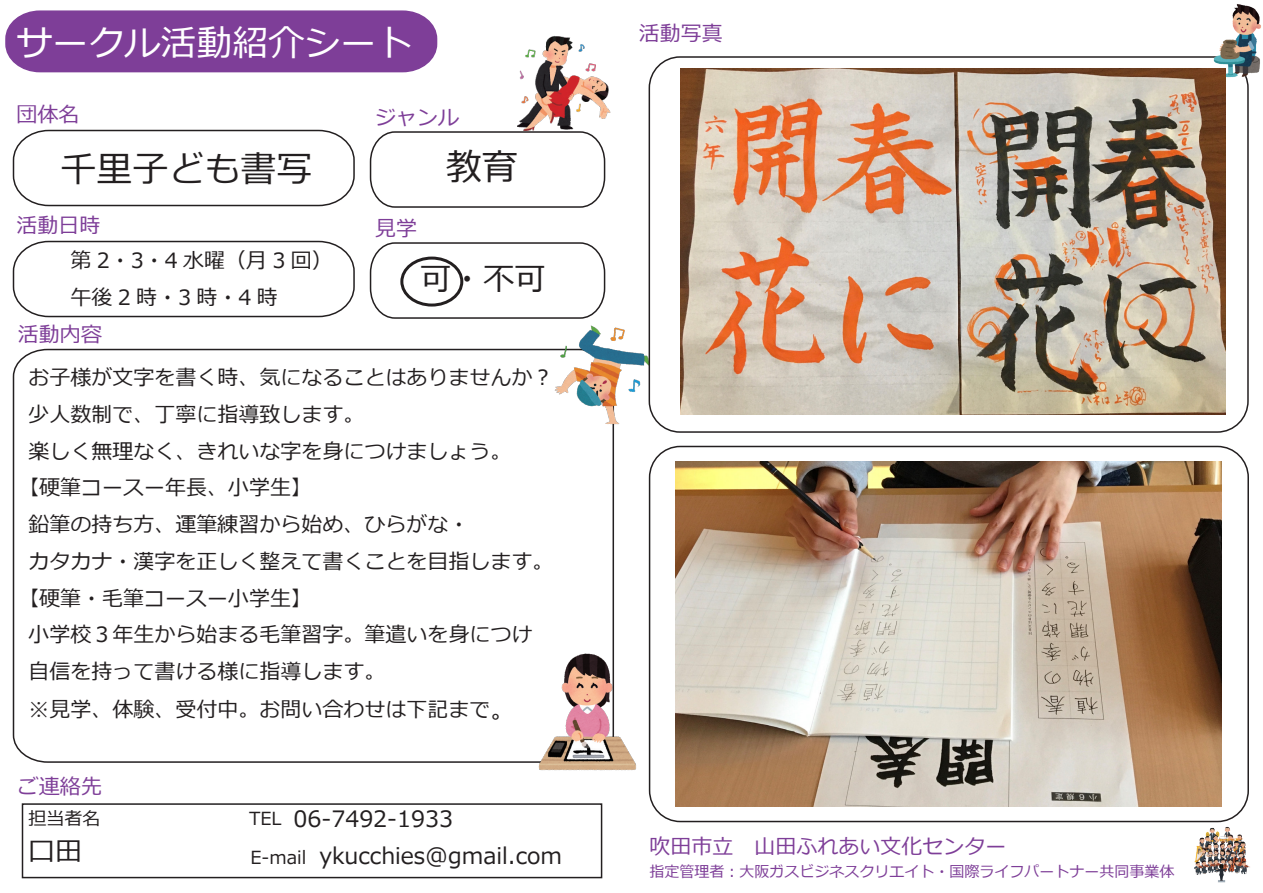
<style>
.page{position:relative;width:1263px;height:893px;background:#fff}
.page>*{position:absolute;margin:0;border:0;box-sizing:border-box;transform-origin:0 0}
.t1{font:36px "Meiryo";color:#fff}
.t2{font:36px "Meiryo";color:#231f20}
.t3{font:31.5px "Meiryo";color:#231f20}
.t4{font:27px "Meiryo";color:#231f20}
.t5{font:22.5px/36.8px "Meiryo";color:#231f20}
.t6{font:21px/36.8px "Meiryo";color:#231f20}
.t7{font:21px "Meiryo";color:#7e3e98}
.t8{font:18px/39px "Meiryo";color:#231f20}
.t9{font:15px "Meiryo";color:#7e3e98}
.s1{font-size:24px}
</style>
<div class="page">
<div style="left:5px;top:10px;width:433px;height:63px;background:#7e3e98"></div>
<svg style="left:12px;top:129px;width:343px;height:78px"></svg>
<svg style="left:12px;top:348px;width:603px;height:415px"></svg>
<img style="left:517px;top:36px;width:94px;height:95px">
<img style="left:528px;top:645px;width:108px;height:126px">
<img style="left:555px;top:324px;width:95px;height:103px">
<div style="left:22px;top:803px;width:580px;height:75px;border:2px solid #231f20"></div>
<svg style="left:369px;top:131px;width:237px;height:77px"></svg>
<svg style="left:12px;top:240px;width:343px;height:78px"></svg>
<svg style="left:369px;top:242px;width:237px;height:77px"></svg>
<div style="left:649px;top:56px;width:600px;height:377px;border:2px solid #231f20;border-radius:31px"></div>
<img style="left:1212px;top:4px;width:49px;height:76px">
<img style="left:1194px;top:826px;width:56px;height:56px">
<div style="left:400px;top:257px;width:63px;height:50px;border:3px solid #231f20;border-radius:50%"></div>
<div style="left:649px;top:446px;width:600px;height:376px;border:2px solid #231f20;border-radius:31px"></div>
<img style="left:680px;top:69px;width:545px;height:345px">
<img style="left:676px;top:461px;width:546px;height:346px">
<h1 class="t1" style="left:16px;top:17px;width:397px">サークル活動紹介シート</h1>
<p class="t7" style="left:16px;top:99px;width:64px">団体名</p>
<p class="t7" style="left:375px;top:102px;width:85px">ジャンル</p>
<h1 class="t2" style="left:60px;top:144px;width:253px">千里子ども書写</h1>
<p class="t7" style="left:16px;top:210px;width:85px">活動日時</p>
<p class="t7" style="left:375px;top:213px;width:43px">見学</p>
<h1 class="t2" style="left:446px;top:142px;width:73px">教育</h1>
<p class="t6" style="left:71px;top:243px;width:264px">第 2・3・4 水曜（月 3 回）午後 2 時・3 時・4 時</p>
<p class="t7" style="left:18px;top:320px;width:85px">活動内容</p>
<h2 class="t3" style="left:420px;top:257px;width:127px">可・不可</h2>
<p class="t6" style="left:28px;top:360px;width:526px">お子様が文字を書く時、気になることはありませんか︖</p>
<p class="t6" style="left:28px;top:397px;width:337px">少人数制で、丁寧に指導致します。</p>
<p class="t6" style="left:28px;top:434px;width:484px">楽しく無理なく、きれいな字を身につけましょう。</p>
<p class="t6" style="left:18px;top:471px;width:295px">【硬筆コースー年長、小学生】</p>
<p class="t6" style="left:28px;top:507px;width:442px">鉛筆の持ち方、運筆練習から始め、ひらがな・</p>
<p class="t6" style="left:28px;top:544px;width:526px">カタカナ・漢字を正しく整えて書くことを目指します。</p>
<p class="t6" style="left:18px;top:581px;width:295px">【硬筆・毛筆コースー小学生】</p>
<p class="t6" style="left:28px;top:618px;width:505px">小学校３年生から始まる毛筆習字。筆遣いを身につけ</p>
<p class="t6" style="left:28px;top:654px;width:358px">自信を持って書ける様に指導します。</p>
<p class="t6" style="left:28px;top:692px;width:487px">※見学、体験、受付中。お問い合わせは下記まで<span class="s1">。</span></p>
<p class="t7" style="left:18px;top:771px;width:85px">ご連絡先</p>
<p class="t8" style="left:28px;top:800px;width:73px">担当者名</p>
<p class="t8" style="left:249px;top:800px;width:59px">TEL<br>E-mail</p>
<p class="t5" style="left:319px;top:802px;width:244px;text-indent:-26px">06-7492-1933 ykucchies@gmail.com</p>
<p class="t4" style="left:28px;top:832px;width:56px">口田</p>
<p class="t7" style="left:639px;top:19px;width:85px">活動写真</p>
<p class="t7" style="left:650px;top:832px;width:358px">吹田市立　山田ふれあい文化センター</p>
<p class="t9" style="left:650px;top:861px;width:526px">指定管理者︓大阪ガスビジネスクリエイト・国際ライフパートナー共同事業体</p>
</div>
